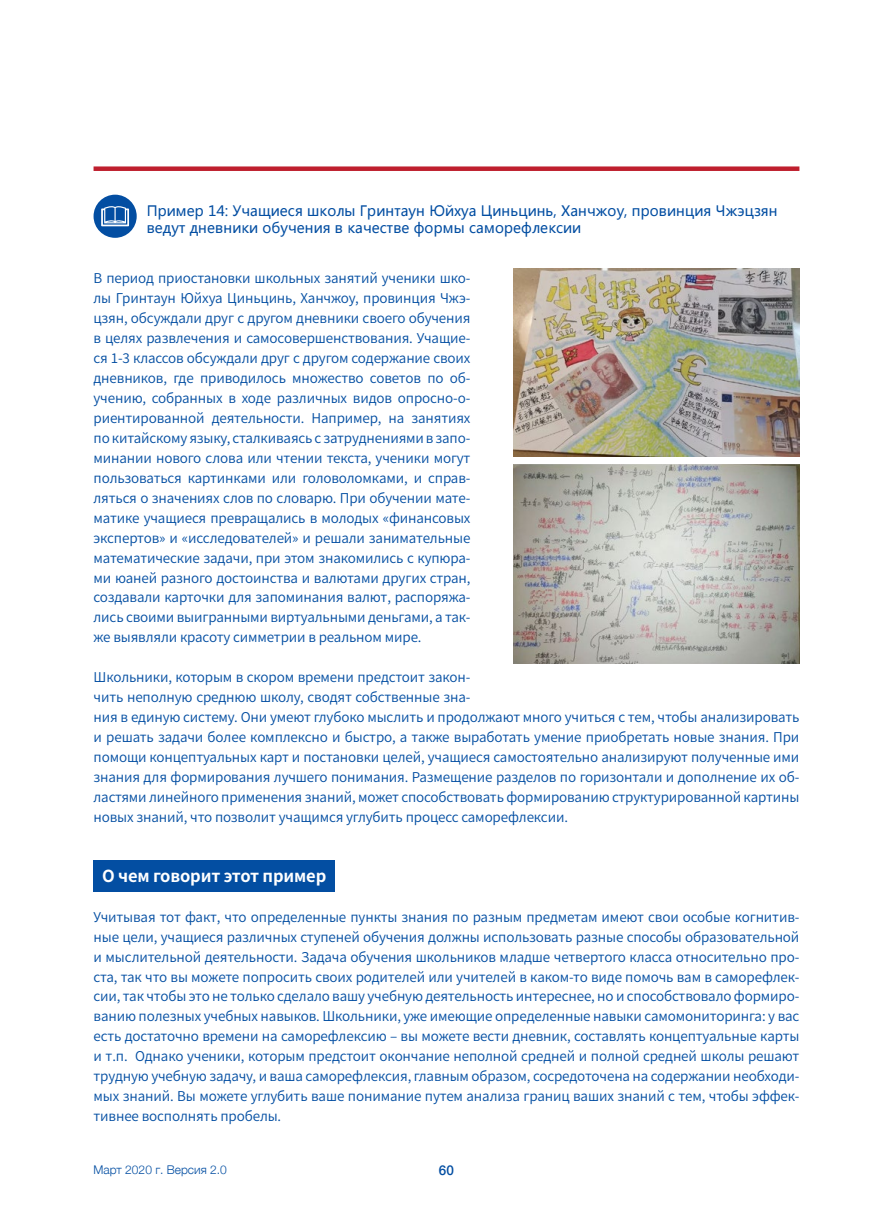
<style>
.page{position:relative;width:893px;height:1212px;background:#fff}
.page>*{position:absolute;margin:0;border:0;box-sizing:border-box;transform-origin:0 0}
.t1{font:700 16.5px "Source Han Sans CN";letter-spacing:-.01em;color:#fff}
.t2{font:14.25px/17.1px "Microsoft Ya Hei";color:#034ea2}
.t3{font:13.5px/20px "Source Han Sans CN";letter-spacing:-.01em;color:#034ea2;text-align:justify}
.t4{font:500 13.5px "Helvetica Neue";color:#034ea2}
.t5{font:300 12px "Helvetica Neue";color:#034ea2}
</style>
<div class="page">
<div style="left:94px;top:166px;width:705px;height:5px;background:#bf1f2e"></div>
<div style="left:94px;top:860px;width:241px;height:31px;background:#034ea2"></div>
<div style="left:94px;top:195px;width:43px;height:43px;background:#034ea2;border-radius:50%"></div>
<svg style="left:101px;top:206px;width:28px;height:20px"></svg>
<img style="left:513px;top:465px;width:286px;height:198px">
<img style="left:513px;top:269px;width:286px;height:188px">
<p class="t2" style="left:147px;top:201px;width:633px">Пример 14: Учащиеся школы Гринтаун Юйхуа Циньцинь, Ханчжоу, провинция Чжэцзян ведут дневники обучения в качестве формы саморефлексии</p>
<p class="t3" style="left:94px;top:269px;width:378px">В период приостановки школьных занятий ученики шко&shy;лы Гринтаун Юйхуа Циньцинь, Ханчжоу, провинция Чжэ&shy;цзян, обсуждали друг с другом дневники своего обучения в целях развлечения и самосовершенствования. Учащие&shy;ся 1-3 классов обсуждали друг с другом содержание своих дневников, где приводилось множество советов по об&shy;учению, собранных в ходе различных видов опросно-о&shy;риентированной деятельности. Например, на занятиях по китайскому языку, сталкиваясь с затруднениями в запо&shy;минании нового слова или чтении текста, ученики могут пользоваться картинками или головоломками, и справ&shy;ляться о значениях слов по словарю. При обучении мате&shy;матике учащиеся превращались в молодых «финансовых экспертов» и «исследователей» и решали занимательные математические задачи, при этом знакомились с купюра&shy;ми юаней разного достоинства и валютами других стран, создавали карточки для запоминания валют, распоряжа&shy;лись своими выигранными виртуальными деньгами, а так&shy;же выявляли красоту симметрии в реальном мире.</p>
<p class="t3" style="left:94px;top:668px;width:707px;text-align:left">Школьники, которым в скором времени предстоит закон-<br>чить неполную среднюю школу, сводят собственные зна-<br>ния в единую систему. Они умеют глубоко мыслить и продолжают много учиться с тем, чтобы анализировать и решать задачи более комплексно и быстро, а также выработать умение приобретать новые знания. При помощи концептуальных карт и постановки целей, учащиеся самостоятельно анализируют полученные ими знания для формирования лучшего понимания. Размещение разделов по горизонтали и дополнение их об&shy;ластями линейного применения знаний, может способствовать формированию структурированной картины новых знаний, что позволит учащимся углубить процесс саморефлексии.</p>
<p class="t1" style="left:102px;top:866px;width:226px">О чем говорит этот пример</p>
<p class="t3" style="left:94px;top:907px;width:707px">Учитывая тот факт, что определенные пункты знания по разным предметам имеют свои особые когнитив&shy;ные цели, учащиеся различных ступеней обучения должны использовать разные способы образовательной и мыслительной деятельности. Задача обучения школьников младше четвертого класса относительно про&shy;ста, так что вы можете попросить своих родителей или учителей в каком-то виде помочь вам в саморефлек&shy;сии, так чтобы это не только сделало вашу учебную деятельность интереснее, но и способствовало формиро&shy;ванию полезных учебных навыков. Школьники, уже имеющие определенные навыки самомониторинга: у вас есть достаточно времени на саморефлексию – вы можете вести дневник, составлять концептуальные карты и т.п. Однако ученики, которым предстоит окончание неполной средней и полной средней школы решают трудную учебную задачу, и ваша саморефлексия, главным образом, сосредоточена на содержании необходи&shy;мых знаний. Вы можете углубить ваше понимание путем анализа границ ваших знаний с тем, чтобы эффек&shy;тивнее восполнять пробелы.</p>
<p class="t5" style="left:94px;top:1159px;width:135px">Март 2020 г. Версия 2.0</p>
<p class="t4" style="left:439px;top:1159px;width:17px">60</p>
</div>
